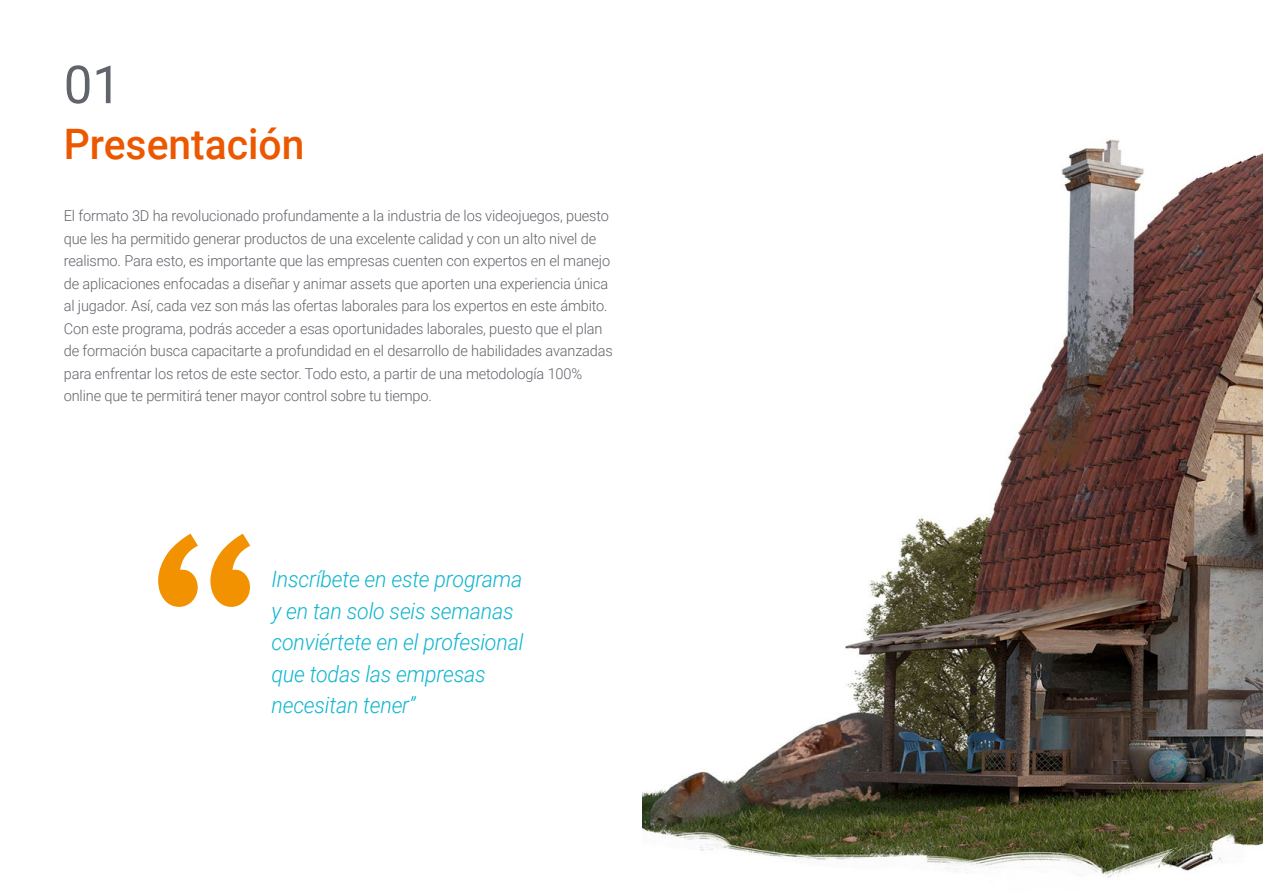
<style>
.page{position:relative;width:1263px;height:893px;background:#fff}
.page>*{position:absolute;margin:0;border:0;box-sizing:border-box;transform-origin:0 0}
.t1{font:52.5px "Roboto";color:#61646a}
.t2{font:500 42px "Roboto";color:#ec5800}
.t3{font:italic 300 22.5px/31.5px "Roboto";letter-spacing:-.01em;color:#0fb6cf;scale:.95 1}
.t4{font:300 15px/22.5px "Roboto";letter-spacing:-.01em;color:#61646a}
</style>
<div class="page">
<img style="left:642px;top:139px;width:621px;height:739px">
<svg style="left:158px;top:534px;width:92px;height:73px"></svg>
<h1 class="t1" style="left:64px;top:48px;width:59px">01</h1>
<h2 class="t2" style="left:64px;top:115px;width:242px">Presentación</h2>
<p class="t4" style="left:64px;top:204px;width:551px">El formato 3D ha revolucionado profundamente a la industria de los videojuegos, puesto que les ha permitido generar productos de una excelente calidad y con un alto nivel de realismo. Para esto, es importante que las empresas cuenten con expertos en el manejo de aplicaciones enfocadas a diseñar y animar assets que aporten una experiencia única al jugador. Así, cada vez son más las ofertas laborales para los expertos en este ámbito.<br>Con este programa, podrás acceder a esas oportunidades laborales, puesto que el plan de formación busca capacitarte a profundidad en el desarrollo de habilidades avanzadas para enfrentar los retos de este sector. Todo esto, a partir de una metodología 100% online que te permitirá tener mayor control sobre tu tiempo.</p>
<h3 class="t3" style="left:271px;top:563px;width:267px">Inscríbete en este programa y en tan solo seis semanas conviértete en el profesional que todas las empresas necesitan tener”</h3>
</div>
